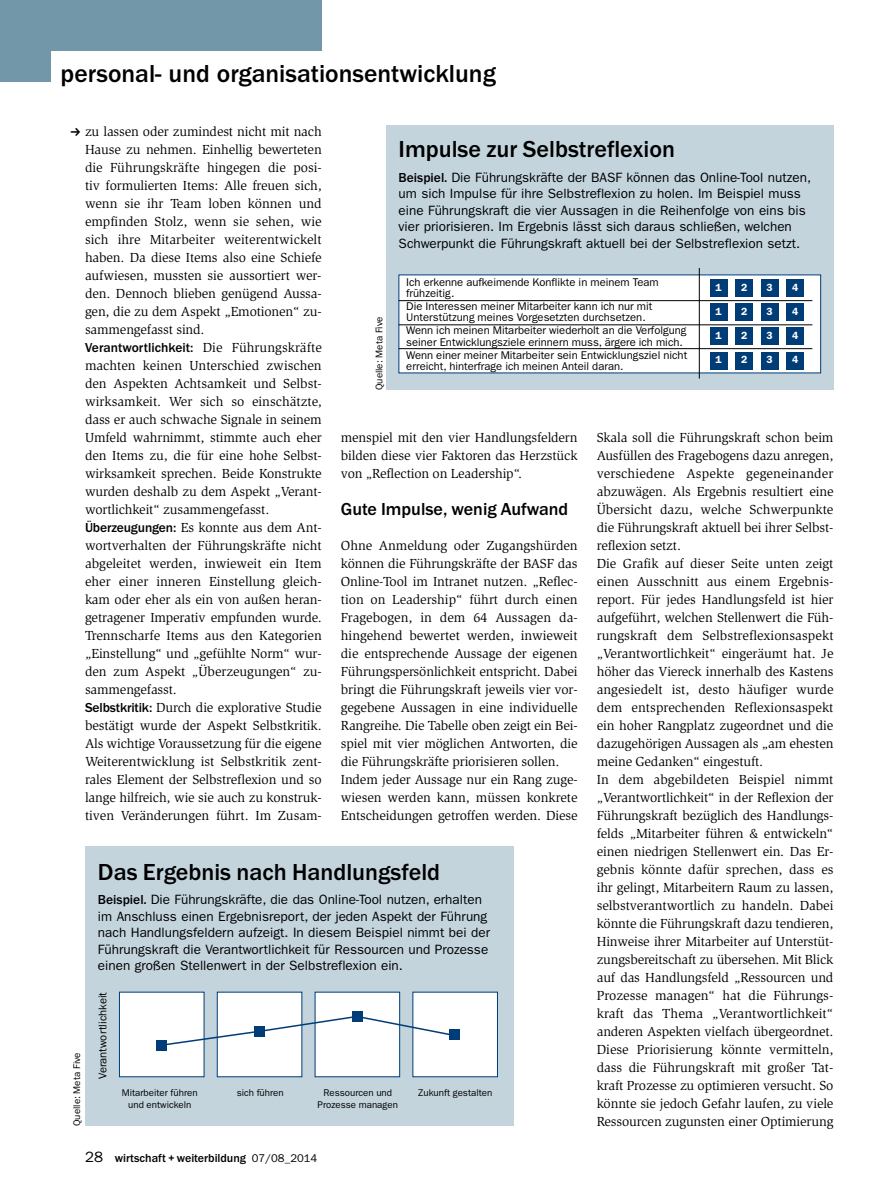
<style>
.page{position:relative;width:893px;height:1191px;background:#fff}
.page>*{position:absolute;margin:0;border:0;box-sizing:border-box;transform-origin:0 0}
.t1{font:500 25.5px "Franklin Goth EF";color:#000}
.t2{font:500 24px "Franklin Goth EF";color:#000}
.t3{font:500 18px "Franklin Goth EF";color:#000}
.t4{font:13.5px/18px "Slimbach Std";letter-spacing:-.01em;color:#000}
.t5{font:13.5px/16.5px "Franklin Gothic";color:#000}
.t6{font:500 13.5px "Franklin Goth EF";color:#000}
.t7{font:500 12px "Franklin Goth EF";color:#000}
.t8{font:11.25px/11.2px "Franklin Gothic";color:#000}
.t9{font:600 10.5px "Franklin Gothic";color:#fff}
.t10{font:9.75px "Franklin Gothic";color:#000}
.s1{font-family:"Slimbach Std";font-weight:400}
.s2{font-family:"Franklin Goth EF";font-weight:500}
.s3{font-family:"Franklin Gothic";font-weight:400;font-size:15px}
.s4{font-family:"Franklin Gothic";font-weight:400;font-size:11.25px}
</style>
<div class="page">
<div style="left:0;top:0;width:322px;height:82px;background:#7297a9"></div>
<div style="left:51px;top:51px;width:290px;height:38px;background:#fff"></div>
<div style="left:85px;top:846px;width:429px;height:280px;background:#c3d4dd"></div>
<div style="left:119px;top:992px;width:85px;height:85px;background:#fff"></div>
<div style="left:217px;top:992px;width:85px;height:85px;background:#fff"></div>
<div style="left:315px;top:992px;width:85px;height:85px;background:#fff"></div>
<div style="left:413px;top:992px;width:85px;height:85px;background:#fff"></div>
<div style="left:156px;top:1039px;width:11px;height:11px;background:#003d77"></div>
<div style="left:352px;top:1011px;width:10px;height:10px;background:#003d77"></div>
<div style="left:450px;top:1029px;width:10px;height:10px;background:#003d77"></div>
<svg style="left:160px;top:1014px;width:297px;height:32px"></svg>
<div style="left:386px;top:125px;width:447px;height:265px;background:#c3d4dd"></div>
<div style="left:399px;top:275px;width:422px;height:98px;background:#fff"></div>
<hr style="left:399px;top:300px;width:413px;height:1px;background:#000">
<hr style="left:399px;top:348px;width:413px;height:1px;background:#000">
<hr style="left:399px;top:324px;width:413px;height:1px;background:#000">
<hr style="left:699px;top:268px;width:1px;height:110px;background:#000">
<div style="left:710px;top:279px;width:17px;height:17px;background:#003d77"></div>
<div style="left:736px;top:279px;width:17px;height:17px;background:#003d77"></div>
<div style="left:761px;top:279px;width:17px;height:17px;background:#003d77"></div>
<div style="left:787px;top:279px;width:17px;height:17px;background:#003d77"></div>
<div style="left:710px;top:303px;width:17px;height:17px;background:#003d77"></div>
<div style="left:736px;top:303px;width:17px;height:17px;background:#003d77"></div>
<div style="left:761px;top:303px;width:17px;height:17px;background:#003d77"></div>
<div style="left:787px;top:303px;width:17px;height:17px;background:#003d77"></div>
<div style="left:710px;top:328px;width:17px;height:17px;background:#003d77"></div>
<div style="left:736px;top:328px;width:17px;height:17px;background:#003d77"></div>
<div style="left:761px;top:328px;width:17px;height:17px;background:#003d77"></div>
<div style="left:787px;top:328px;width:17px;height:17px;background:#003d77"></div>
<div style="left:710px;top:352px;width:17px;height:17px;background:#003d77"></div>
<div style="left:736px;top:352px;width:17px;height:17px;background:#003d77"></div>
<div style="left:761px;top:352px;width:17px;height:17px;background:#003d77"></div>
<div style="left:787px;top:352px;width:17px;height:17px;background:#003d77"></div>
<h1 class="t1" style="left:61px;top:59px;width:437px">personal- und organisationsentwicklung</h1>
<p class="t4" style="left:85px;top:122px;width:238px;text-align:justify">zu lassen oder zumindest nicht mit nach Hause zu nehmen. Einhellig bewerteten die Führungskräfte hingegen die posi&shy;tiv formulierten Items: Alle freuen sich, wenn sie ihr Team loben können und empfinden Stolz, wenn sie sehen, wie sich ihre Mitarbeiter weiterentwickelt haben. Da diese Items also eine Schiefe aufwiesen, mussten sie aussortiert wer&shy;den. Dennoch blieben genügend Aussa&shy;gen, die zu dem Aspekt „Emotionen“ zu&shy;sammengefasst sind.</p>
<p class="t6" style="left:85px;top:340px;width:238px">Verantwortlichkeit: <span class="s1">Die Führungskräfte</span></p>
<p class="t4" style="left:85px;top:356px;width:238px">machten keinen Unterschied zwischen den Aspekten Achtsamkeit und Selbst&shy;wirksamkeit. Wer sich so einschätzte, dass er auch schwache Signale in seinem Umfeld wahrnimmt, stimmte auch eher den Items zu, die für eine hohe Selbst&shy;wirksamkeit sprechen. Beide Konstrukte wurden deshalb zu dem Aspekt „Verant&shy;wortlichkeit“ zusammengefasst.<br><span class="s2">Überzeugungen:</span> Es konnte aus dem Ant&shy;wortverhalten der Führungskräfte nicht abgeleitet werden, inwieweit ein Item eher einer inneren Einstellung gleich&shy;kam oder eher als ein von außen heran&shy;getragener Imperativ empfunden wurde.<br>Trennscharfe Items aus den Kategorien „Einstellung“ und „gefühlte Norm“ wur&shy;den zum Aspekt „Überzeugungen“ zu&shy;sammengefasst.<br><span class="s2">Selbstkritik:</span> Durch die explorative Studie bestätigt wurde der Aspekt Selbstkritik.<br>Als wichtige Voraussetzung für die eigene Weiterentwicklung ist Selbstkritik zent&shy;rales Element der Selbstreflexion und so lange hilfreich, wie sie auch zu konstruk&shy;tiven Veränderungen führt. Im Zusam-</p>
<h2 class="t2" style="left:399px;top:135px;width:278px">Impulse zur Selbstreflexion</h2>
<p class="t5" style="left:399px;top:169px;width:414px"><span class="s2">Beispiel.</span> Die Führungskräfte der BASF können das Online-Tool nutzen, um sich Impulse für ihre Selbstreflexion zu holen. Im Beispiel muss eine Führungskraft die vier Aussagen in die Reihenfolge von eins bis vier priorisieren. Im Ergebnis lässt sich daraus schließen, welchen Schwerpunkt die Führungskraft aktuell bei der Selbstreflexion setzt.</p>
<p class="t8" style="left:406px;top:277px;width:254px">Ich erkenne aufkeimende Konflikte in meinem Team frühzeitig.</p>
<p class="t8" style="left:406px;top:301px;width:248px">Die Interessen meiner Mitarbeiter kann ich nur mit<br>Unterstützung meines Vorgesetzten durchsetzen.</p>
<p class="t8" style="left:406px;top:325px;width:282px">Wenn ich meinen Mitarbeiter wiederholt an die Verfolgung seiner Entwicklungsziele erinnern muss, ärgere ich mich.</p>
<p class="t8" style="left:406px;top:349px;width:283px">Wenn einer meiner Mitarbeiter sein Entwicklungsziel nicht erreicht, hinterfrage ich meinen Anteil daran.</p>
<p class="t9" style="left:715px;top:281px;width:8px">1</p>
<p class="t9" style="left:741px;top:281px;width:8px">2</p>
<p class="t9" style="left:767px;top:281px;width:8px">3</p>
<p class="t9" style="left:792px;top:281px;width:8px">4</p>
<p class="t9" style="left:715px;top:305px;width:8px">1</p>
<p class="t9" style="left:741px;top:305px;width:8px">2</p>
<p class="t9" style="left:767px;top:305px;width:8px">3</p>
<p class="t9" style="left:792px;top:305px;width:8px">4</p>
<p class="t9" style="left:715px;top:329px;width:8px">1</p>
<p class="t9" style="left:741px;top:329px;width:8px">2</p>
<p class="t9" style="left:767px;top:329px;width:8px">3</p>
<p class="t9" style="left:792px;top:329px;width:8px">4</p>
<p class="t9" style="left:715px;top:353px;width:8px">1</p>
<p class="t9" style="left:741px;top:353px;width:8px">2</p>
<p class="t9" style="left:767px;top:353px;width:8px">3</p>
<p class="t9" style="left:792px;top:353px;width:8px">4</p>
<p class="t10" style="left:374px;top:390px;width:75px;rotate:-90deg">Quelle: Meta Five</p>
<p class="t4" style="left:341px;top:428px;width:238px;text-align:justify">menspiel mit den vier Handlungsfeldern bilden diese vier Faktoren das Herzstück von „Reflection on Leadership“.</p>
<h3 class="t3" style="left:341px;top:499px;width:229px">Gute Impulse, wenig Aufwand</h3>
<p class="t4" style="left:341px;top:536px;width:238px">Ohne Anmeldung oder Zugangshürden können die Führungskräfte der BASF das Online-Tool im Intranet nutzen. „Reflec&shy;tion on Leadership“ führt durch einen Fragebogen, in dem 64 Aussagen da&shy;hingehend bewertet werden, inwieweit die entsprechende Aussage der eigenen Führungspersönlichkeit entspricht. Dabei bringt die Führungskraft jeweils vier vor&shy;gegebene Aussagen in eine individuelle Rangreihe. Die Tabelle oben zeigt ein Bei&shy;spiel mit vier möglichen Antworten, die die Führungskräfte priorisieren sollen.<br>Indem jeder Aussage nur ein Rang zuge&shy;wiesen werden kann, müssen konkrete Entscheidungen getroffen werden. Diese</p>
<p class="t4" style="left:597px;top:428px;width:238px">Skala soll die Führungskraft schon beim Ausfüllen des Fragebogens dazu anregen, verschiedene Aspekte gegeneinander abzuwägen. Als Ergebnis resultiert eine Übersicht dazu, welche Schwerpunkte die Führungskraft aktuell bei ihrer Selbst&shy;reflexion setzt.<br>Die Grafik auf dieser Seite unten zeigt einen Ausschnitt aus einem Ergebnis&shy;report. Für jedes Handlungsfeld ist hier aufgeführt, welchen Stellenwert die Füh&shy;rungskraft dem Selbstreflexionsaspekt „Verantwortlichkeit“ eingeräumt hat. Je höher das Viereck innerhalb des Kastens angesiedelt ist, desto häufiger wurde dem entsprechenden Reflexionsaspekt ein hoher Rangplatz zugeordnet und die dazugehörigen Aussagen als „am ehesten meine Gedanken“ eingestuft.<br>In dem abgebildeten Beispiel nimmt „Verantwortlichkeit“ in der Reflexion der Führungskraft bezüglich des Handlungs&shy;felds „Mitarbeiter führen &amp; entwickeln“ einen niedrigen Stellenwert ein. Das Er&shy;gebnis könnte dafür sprechen, dass es ihr gelingt, Mitarbeitern Raum zu lassen, selbstverantwortlich zu handeln. Dabei könnte die Führungskraft dazu tendieren, Hinweise ihrer Mitarbeiter auf Unterstüt&shy;zungsbereitschaft zu übersehen. Mit Blick auf das Handlungsfeld „Ressourcen und Prozesse managen“ hat die Führungs&shy;kraft das Thema „Verantwortlichkeit“ anderen Aspekten vielfach übergeordnet.<br>Diese Priorisierung könnte vermitteln, dass die Führungskraft mit großer Tat&shy;kraft Prozesse zu optimieren versucht. So könnte sie jedoch Gefahr laufen, zu viele Ressourcen zugunsten einer Optimierung</p>
<h2 class="t2" style="left:98px;top:858px;width:344px">Das Ergebnis nach Handlungsfeld</h2>
<p class="t5" style="left:98px;top:891px;width:393px"><span class="s2">Beispiel.</span> Die Führungskräfte, die das Online-Tool nutzen, erhalten im Anschluss einen Ergebnisreport, der jeden Aspekt der Führung nach Handlungsfeldern aufzeigt. In diesem Beispiel nimmt bei der Führungskraft die Verantwortlichkeit für Ressourcen und Prozesse einen großen Stellenwert in der Selbstreflexion ein.</p>
<p class="t8" style="left:97px;top:1079px;width:88px;rotate:-90deg">Verantwortlichkeit</p>
<p class="t10" style="left:71px;top:1126px;width:75px;rotate:-90deg">Quelle: Meta Five</p>
<p class="t10" style="left:122px;top:1087px;width:77px">Mitarbeiter führen</p>
<p class="t10" style="left:237px;top:1087px;width:49px">sich führen</p>
<p class="t10" style="left:323px;top:1087px;width:70px">Ressourcen und</p>
<p class="t10" style="left:418px;top:1087px;width:76px">Zukunft gestalten</p>
<p class="t10" style="left:128px;top:1099px;width:65px">und entwickeln</p>
<p class="t10" style="left:318px;top:1099px;width:82px">Prozesse managen</p>
<p class="t7" style="left:85px;top:1151px;width:234px"><span class="s3">28</span> wirtschaft + weiterbildung <span class="s4">07/08_2014</span></p>
</div>
